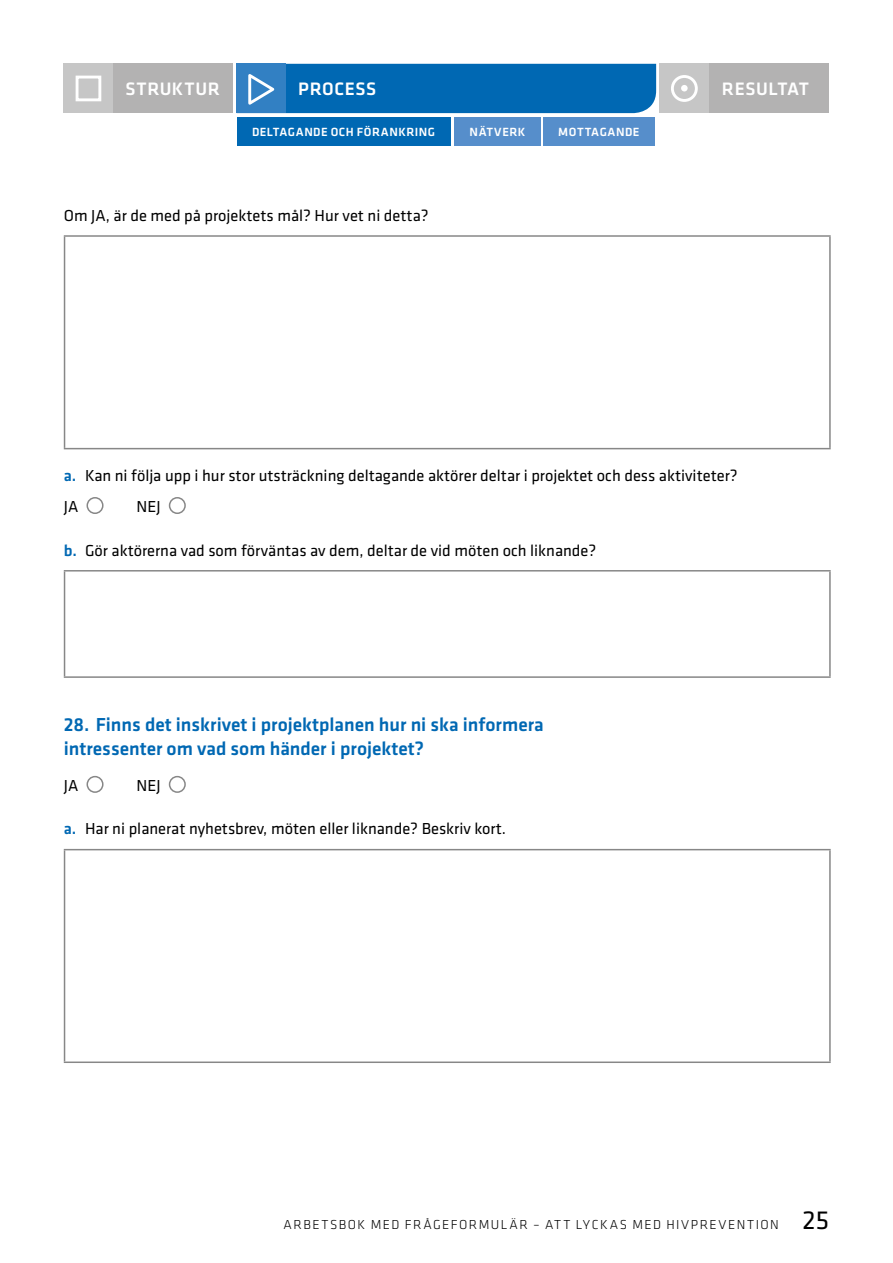
<style>
.page{position:relative;width:893px;height:1263px;background:#fff}
.page>*{position:absolute;margin:0;border:0;box-sizing:border-box;transform-origin:0 0}
.Fråga_1_blå_luft_eft{font:500 19.5px/24px "Klavika";color:#0068b3}
.t1{font:500 18.6px "Klavika";letter-spacing:.03em;color:#fff}
.Fråga_2_utan_numreri{font:16.5px "Klavika";color:#000}
.Fråga_Reg{font:16.5px "Klavika";color:#000}
.t2{font:300 13.5px "Klavika";letter-spacing:.11em;color:#000}
.t3{font:500 12.3px "Klavika";letter-spacing:.035em;color:#fff}
.s1{font-weight:500;color:#0068b3}
.s2{font-weight:400;font-size:27px}
</style>
<div class="page">
<div style="left:454px;top:117px;width:87px;height:29px;background:#568ecb"></div>
<div style="left:543px;top:117px;width:111px;height:29px;background:#568ecb"></div>
<div style="left:237px;top:117px;width:213px;height:29px;background:#0068b3"></div>
<div style="left:64px;top:64px;width:168px;height:49px;background:#b3b2b2"></div>
<div style="left:64px;top:64px;width:49px;height:49px;background:#c6c6c6"></div>
<div style="left:76px;top:76px;width:25px;height:25px;border:3px solid #fff"></div>
<svg style="left:237px;top:64px;width:419px;height:49px;background:#096cb5"></svg>
<div style="left:660px;top:64px;width:169px;height:49px;background:#b3b2b2"></div>
<div style="left:660px;top:64px;width:49px;height:49px;background:#c6c6c6"></div>
<div style="left:671px;top:75px;width:27px;height:27px;border:3px solid #fff;border-radius:50%"></div>
<div style="left:681px;top:85px;width:7px;height:6px;background:#fff;border-radius:50%"></div>
<hr style="left:64px;top:235px;width:767px;height:2px;background:#878787">
<hr style="left:64px;top:237px;width:1px;height:211px;background:#878787">
<hr style="left:829px;top:237px;width:2px;height:211px;background:#878787">
<hr style="left:64px;top:448px;width:767px;height:1px;background:#878787">
<div style="left:87px;top:497px;width:17px;height:17px;border:2px solid #878787;border-radius:50%"></div>
<div style="left:169px;top:497px;width:17px;height:17px;border:2px solid #878787;border-radius:50%"></div>
<hr style="left:64px;top:570px;width:767px;height:1px;background:#878787">
<hr style="left:64px;top:571px;width:1px;height:105px;background:#878787">
<hr style="left:829px;top:571px;width:2px;height:105px;background:#878787">
<hr style="left:64px;top:676px;width:767px;height:2px;background:#878787">
<div style="left:87px;top:776px;width:17px;height:17px;border:2px solid #878787;border-radius:50%"></div>
<div style="left:169px;top:776px;width:17px;height:17px;border:2px solid #878787;border-radius:50%"></div>
<hr style="left:64px;top:849px;width:767px;height:1px;background:#878787">
<hr style="left:64px;top:850px;width:1px;height:211px;background:#878787">
<hr style="left:829px;top:850px;width:2px;height:211px;background:#878787">
<hr style="left:64px;top:1061px;width:767px;height:2px;background:#878787">
<p class="t1" style="left:125px;top:79px;width:96px">STRUKTUR</p>
<p class="t1" style="left:298px;top:79px;width:79px">PROCESS</p>
<p class="t1" style="left:722px;top:79px;width:89px">RESULTAT</p>
<p class="t3" style="left:252px;top:125px;width:184px">DELTAGANDE OCH FÖRANKRING</p>
<p class="t3" style="left:470px;top:125px;width:57px">NÄTVERK</p>
<p class="t3" style="left:558px;top:125px;width:83px">MOTTAGANDE</p>
<p class="Fråga_2_utan_numreri" style="left:64px;top:206px;width:366px">Om JA, är de med på projektets mål? Hur vet ni detta?</p>
<p class="Fråga_2_utan_numreri" style="left:64px;top:466px;width:675px"><span class="s1">a.</span> Kan ni följa upp i hur stor utsträckning deltagande aktörer deltar i projektet och dess aktiviteter?</p>
<p class="Fråga_Reg" style="left:64px;top:497px;width:16px">JA</p>
<p class="Fråga_Reg" style="left:137px;top:497px;width:26px">NEJ</p>
<p class="Fråga_2_utan_numreri" style="left:64px;top:541px;width:534px"><span class="s1">b.</span> Gör aktörerna vad som förväntas av dem, deltar de vid möten och liknande?</p>
<p class="Fråga_1_blå_luft_eft" style="left:64px;top:713px;width:481px">28. Finns det inskrivet i projektplanen hur ni ska informera intressenter om vad som händer i projektet?</p>
<p class="Fråga_Reg" style="left:64px;top:776px;width:16px">JA</p>
<p class="Fråga_Reg" style="left:137px;top:776px;width:26px">NEJ</p>
<p class="Fråga_2_utan_numreri" style="left:64px;top:820px;width:444px"><span class="s1">a.</span> Har ni planerat nyhetsbrev, möten eller liknande? Beskriv kort.</p>
<p class="t2" style="left:284px;top:1217px;width:547px">ARBETSBOK MED FRÅGEFORMULÄR – ATT LYCKAS MED HIVPREVENTION <span class="s2">25</span></p>
</div>
